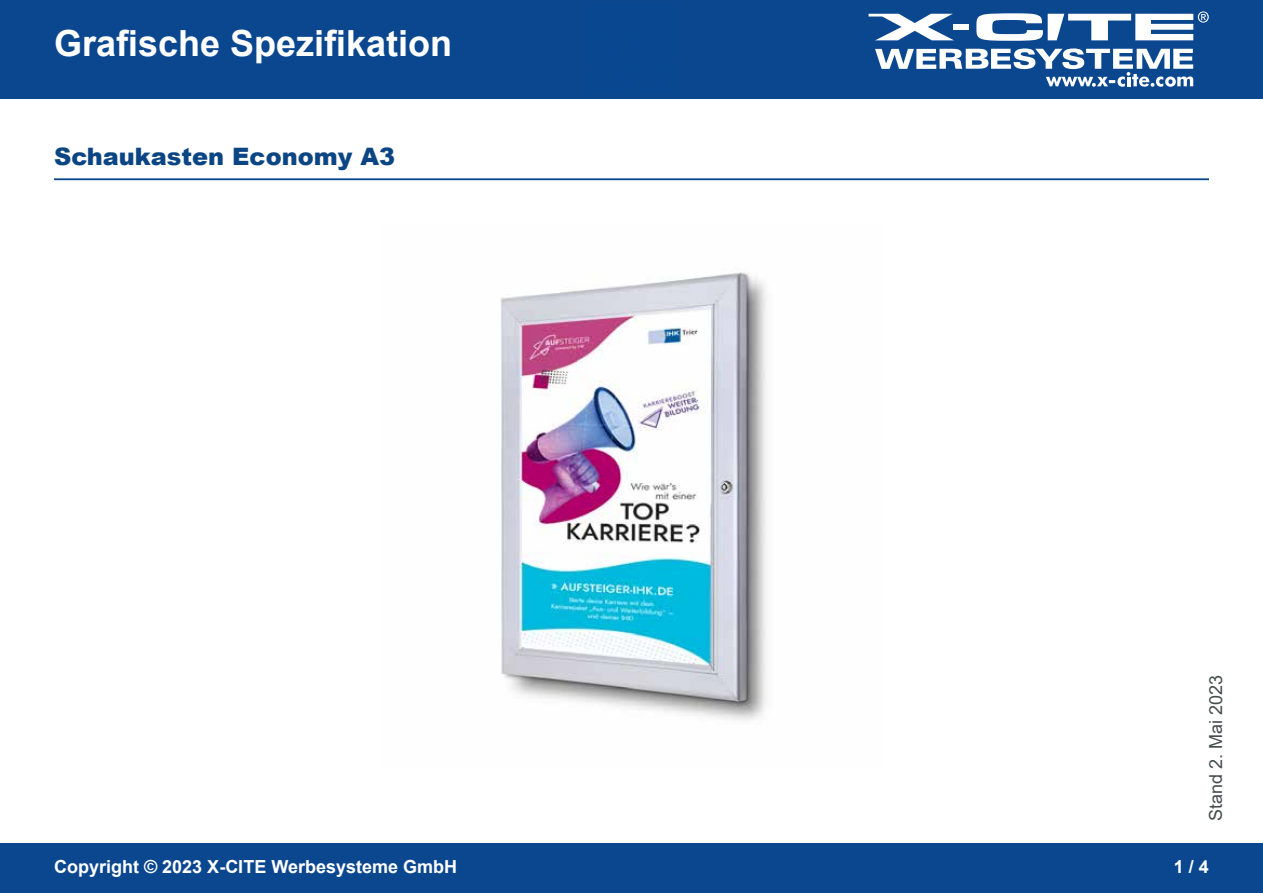
<style>
.page{position:relative;width:1263px;height:893px;background:#fff}
.page>*{position:absolute;margin:0;border:0;box-sizing:border-box;transform-origin:0 0}
.t1{font:700 36px "Arial";color:#fff}
.t2{font:900 24px "Arial";color:#0c4583}
.t3{font:700 18px "Arial";color:#fff}
.t4{font:18px "Arial";color:#434c4d}
</style>
<div class="page">
<img style="left:500px;top:272px;width:267px;height:448px">
<div style="left:0;top:0;width:1263px;height:98px;background:#0a478f"></div>
<div style="left:0;top:844px;width:1263px;height:49px;background:#0a478f"></div>
<svg style="left:868px;top:14px;width:85px;height:26px"></svg>
<div style="left:953px;top:24px;width:15px;height:6px;background:#fff"></div>
<svg style="left:875px;top:48px;width:318px;height:39px"></svg>
<svg style="left:976px;top:11px;width:233px;height:30px"></svg>
<hr style="left:54px;top:179px;width:1155px;height:1px;background:#0a478f">
<h1 class="t1" style="left:54px;top:18px;width:400px">Grafische Spezifikation</h1>
<h2 class="t2" style="left:54px;top:139px;width:342px">Schaukasten Economy A3</h2>
<p class="t4" style="left:1203px;top:821px;width:148px;rotate:-90deg">Stand 2. Mai 2023</p>
<p class="t3" style="left:54px;top:854px;width:405px">Copyright © 2023 X-CITE Werbesysteme GmbH</p>
<p class="t3" style="left:1174px;top:854px;width:37px">1 / 4</p>
</div>
